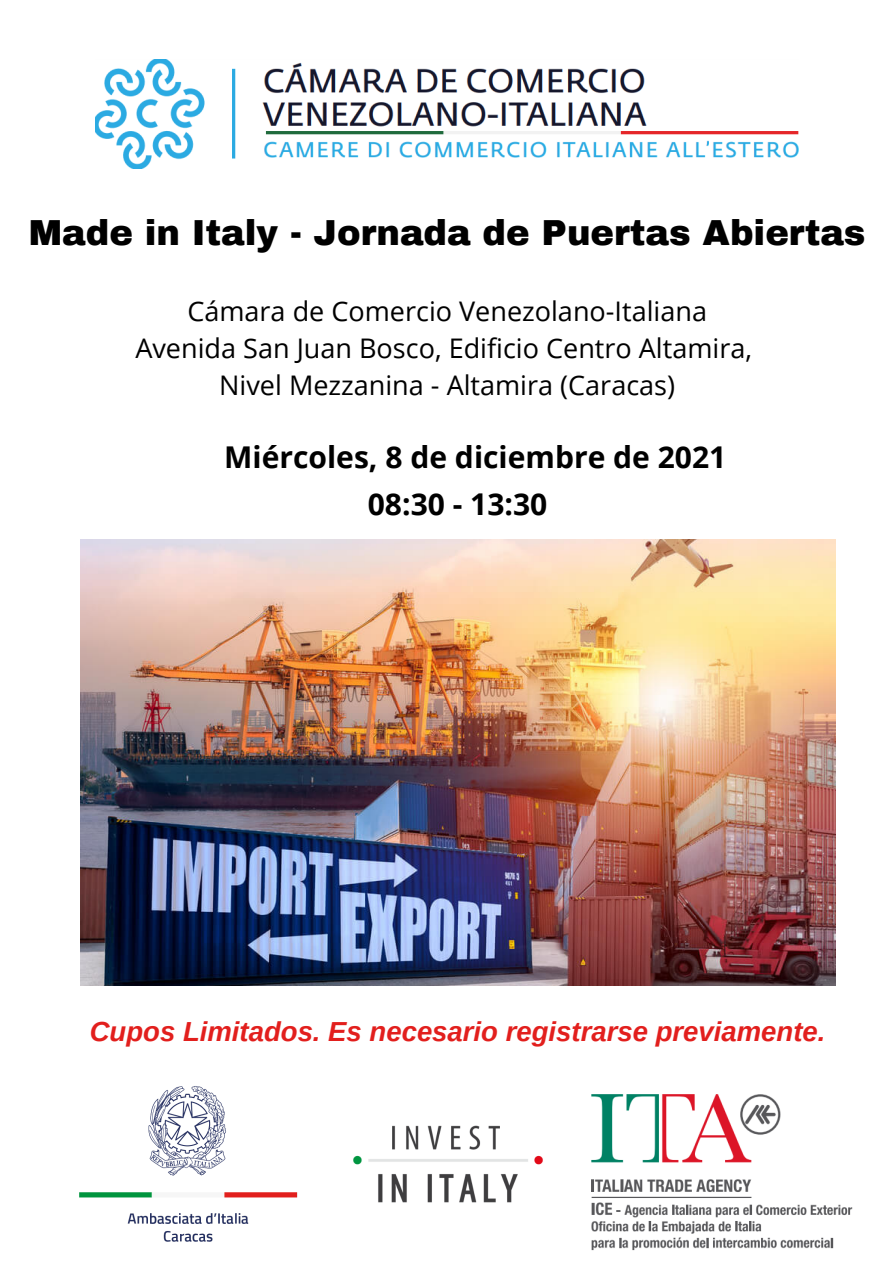
<style>
.page{position:relative;width:894px;height:1264px;background:#fff}
.page>*{position:absolute;margin:0;border:0;box-sizing:border-box;transform-origin:0 0}
.t1{font:900 35.4px "Archivo";color:#000}
.t2{font:700 30px "Open Sans";color:#000}
.t3{font:italic 700 27.45px "Arimo";color:#e21f1d}
.t4{font:27px "Open Sans";color:#000}
</style>
<div class="page">
<img style="left:96px;top:60px;width:702px;height:109px">
<img style="left:79px;top:1086px;width:219px;height:156px">
<img style="left:353px;top:1125px;width:190px;height:78px">
<img style="left:591px;top:1094px;width:262px;height:157px">
<img style="left:80px;top:539px;width:754px;height:446px">
<p class="t1" style="left:29px;top:214px;width:838px">Made in Italy - Jornada de Puertas Abiertas</p>
<p class="t4" style="left:187px;top:292px;width:521px">Cámara de Comercio Venezolano-Italiana</p>
<p class="t4" style="left:135px;top:329px;width:618px">Avenida San Juan Bosco, Edificio Centro Altamira,</p>
<p class="t4" style="left:219px;top:366px;width:457px">Nivel Mezzanina - Altamira (Caracas)</p>
<p class="t2" style="left:224px;top:436px;width:503px">Miércoles, 8 de diciembre de 2021</p>
<p class="t2" style="left:368px;top:482px;width:181px">08:30 - 13:30</p>
<p class="t3" style="left:90px;top:1016px;width:737px">Cupos Limitados. Es necesario registrarse previamente.</p>
</div>
